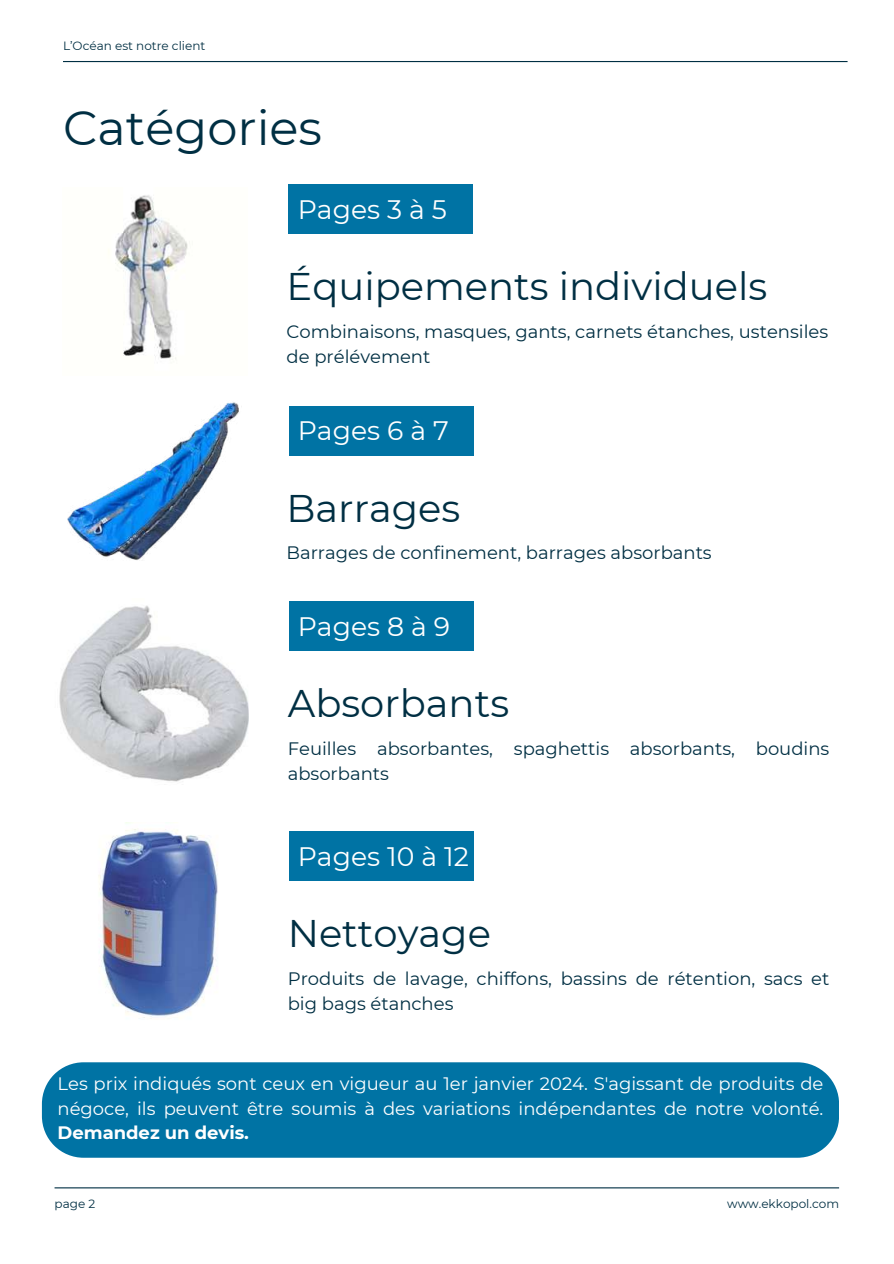
<style>
.page{position:relative;width:894px;height:1264px;background:#fff}
.page>*{position:absolute;margin:0;border:0;box-sizing:border-box;transform-origin:0 0}
.t1{font:48px "Montserrat";color:#002f43}
.t2{font:38.55px "Montserrat";color:#002f43}
.t3{font:26.7px "Montserrat";color:#fff}
.t4{font:18px/24.8px "Montserrat";color:#002f43}
.t5{font:18px/24.8px "Montserrat";color:#fff}
.t6{font:700 18px "Montserrat";color:#fff}
.t7{font:12px "Montserrat";color:#002f43}
</style>
<div class="page">
<hr style="left:63px;top:61px;width:784px;height:1px;background:#002f43">
<hr style="left:55px;top:1187px;width:783px;height:1px;background:#002f43">
<div style="left:288px;top:184px;width:184px;height:50px;background:#0073a4"></div>
<div style="left:289px;top:406px;width:185px;height:50px;background:#0073a4"></div>
<img style="left:59px;top:605px;width:189px;height:177px">
<div style="left:289px;top:601px;width:185px;height:50px;background:#0073a4"></div>
<div style="left:289px;top:831px;width:185px;height:50px;background:#0073a4"></div>
<div style="left:42px;top:1062px;width:796px;height:95px;background:#0073a4"></div>
<img style="left:108px;top:195px;width:82px;height:165px">
<img style="left:68px;top:402px;width:171px;height:158px">
<img style="left:98px;top:822px;width:120px;height:197px">
<p class="t7" style="left:63px;top:39px;width:144px">L’Océan est notre client</p>
<h1 class="t1" style="left:63px;top:98px;width:260px">Catégories</h1>
<h3 class="t3" style="left:298px;top:193px;width:151px">Pages 3 à 5</h3>
<h2 class="t2" style="left:286px;top:263px;width:482px">Équipements individuels</h2>
<p class="t4" style="left:286px;top:319px;width:543px">Combinaisons, masques, gants, carnets étanches, ustensiles de prélévement</p>
<h3 class="t3" style="left:298px;top:414px;width:152px">Pages 6 à 7</h3>
<h2 class="t2" style="left:286px;top:484px;width:175px">Barrages</h2>
<p class="t4" style="left:286px;top:540px;width:426px">Barrages de confinement, barrages absorbants</p>
<h3 class="t3" style="left:298px;top:610px;width:154px">Pages 8 à 9</h3>
<h2 class="t2" style="left:288px;top:680px;width:223px">Absorbants</h2>
<p class="t4" style="left:288px;top:736px;width:543px">Feuilles absorbantes, spaghettis absorbants, boudins absorbants</p>
<h3 class="t3" style="left:298px;top:840px;width:172px">Pages 10 à 12</h3>
<h2 class="t2" style="left:288px;top:910px;width:205px">Nettoyage</h2>
<p class="t4" style="left:288px;top:966px;width:543px">Produits de lavage, chiffons, bassins de rétention, sacs et big bags étanches</p>
<p class="t5" style="left:58px;top:1070px;width:767px">Les prix indiqués sont ceux en vigueur au 1er janvier 2024. S'agissant de produits de négoce, ils peuvent être soumis à des variations indépendantes de notre volonté.</p>
<p class="t6" style="left:58px;top:1121px;width:193px">Demandez un devis.</p>
<p class="t7" style="left:55px;top:1196px;width:42px">page 2</p>
<p class="t7" style="left:727px;top:1196px;width:113px">www.ekkopol.com</p>
</div>
